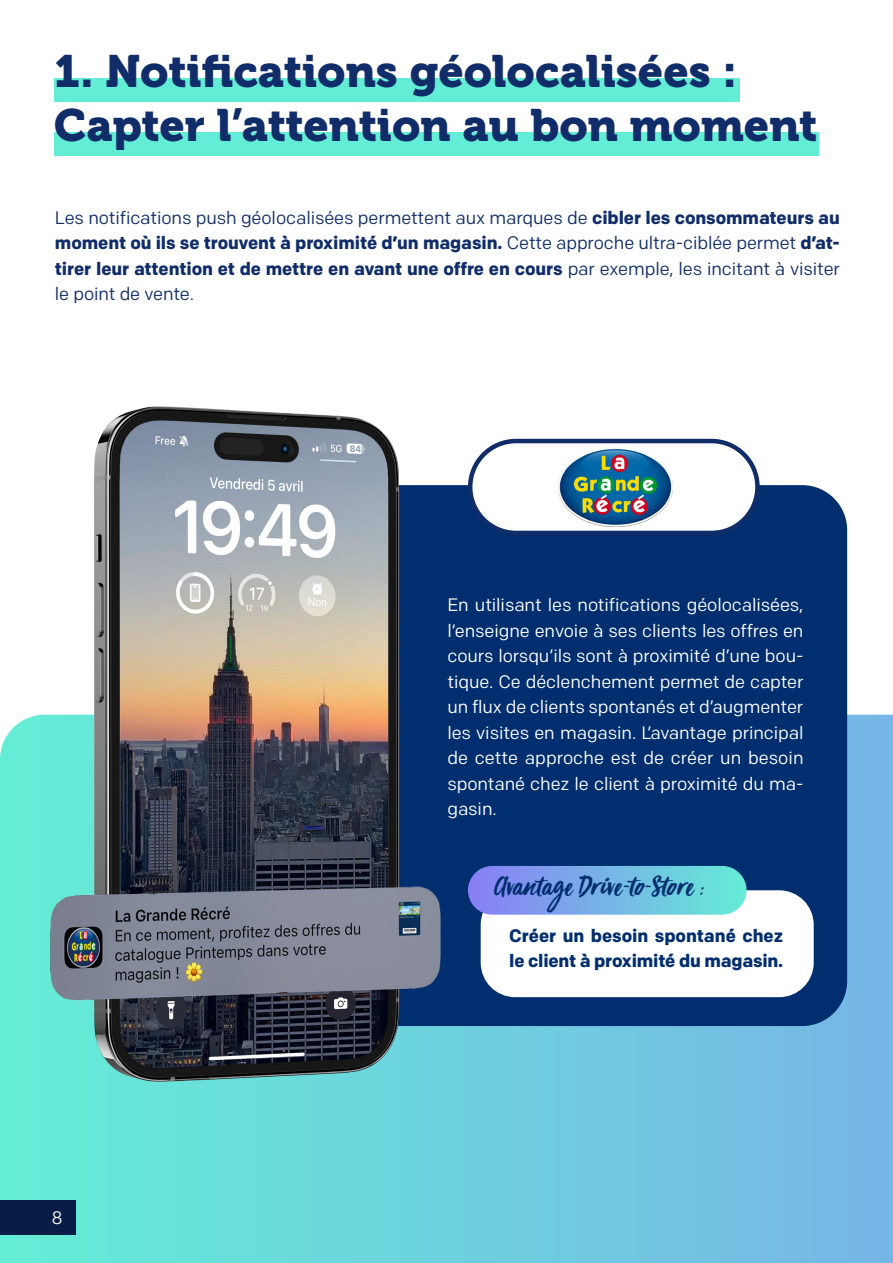
<style>
.page{position:relative;width:893px;height:1263px;background:#fff}
.page>*{position:absolute;margin:0;border:0;box-sizing:border-box;transform-origin:0 0}
.t1{font:45px "Museo 900";color:#102d69}
.Texte_14{font:31.5px "Viva Beautiful B";letter-spacing:.01em;color:#002e6e}
.Paragraph_exemple{font:18px/25.5px "Colfax";letter-spacing:-.005em;color:#fff;text-align:justify}
.Paragraph_exemple-2{font:18px/25.5px "Colfax";letter-spacing:-.005em;color:#102d69;text-align:justify}
.Paragraph_exemple-3{font:700 18px/25.5px "Colfax";letter-spacing:-.01em;color:#002e6e}
.s1{font-weight:700}
</style>
<div class="page">
<svg style="left:0;top:715px;width:893px;height:548px"></svg>
<div style="left:288px;top:485px;width:559px;height:541px;background:#002e6e;border-radius:45px"></div>
<div style="left:481px;top:890px;width:333px;height:107px;background:#fff;border-radius:34px"></div>
<div style="left:54px;top:132px;width:764px;height:24px;background:#64edd6"></div>
<div style="left:54px;top:78px;width:685px;height:24px;background:#64edd6"></div>
<div style="left:470px;top:441px;width:287px;height:92px;background:#fff;border-radius:46px"></div>
<div style="left:468px;top:439px;width:292px;height:96px;border:4px solid #102d69;border-radius:46px"></div>
<img style="left:558px;top:448px;width:115px;height:78px">
<img style="left:51px;top:406px;width:390px;height:708px">
<div style="left:0;top:1200px;width:76px;height:34px;background:#071c47"></div>
<div style="left:468px;top:866px;width:279px;height:49px;background:linear-gradient(to right,#887df5,#65ecd6);border-radius:24px"></div>
<p class="t1" style="left:54px;top:46px;width:685px">1. Notifications géolocalisées :</p>
<p class="t1" style="left:54px;top:100px;width:765px">Capter l’attention au bon moment</p>
<p class="Paragraph_exemple-2" style="left:55px;top:205px;width:786px">Les notifications push géolocalisées permettent aux marques de <span class="s1">cibler les consommateurs au moment où ils se trouvent à proximité d’un magasin.</span> Cette approche ultra-ciblée permet <span class="s1">d’at&shy;tirer leur attention et de mettre en avant une offre en cours</span> par exemple, les incitant à visiter le point de vente.</p>
<p class="Paragraph_exemple" style="left:447px;top:592px;width:358px">En utilisant les notifications géolocalisées, l’enseigne envoie à ses clients les offres en cours lorsqu’ils sont à proximité d’une bou&shy;tique. Ce déclenchement permet de capter un flux de clients spontanés et d’augmenter les visites en magasin. L’avantage principal de cette approche est de créer un besoin spontané chez le client à proximité du ma&shy;gasin.</p>
<p class="Texte_14" style="left:495px;top:865px;width:211px">Avantage Drive-to-Store :</p>
<p class="Paragraph_exemple" style="left:52px;top:1205px;width:13px">8</p>
<p class="Paragraph_exemple-3" style="left:509px;top:922px;width:276px">Créer un besoin spontané chez le client à proximité du magasin.</p>
</div>
